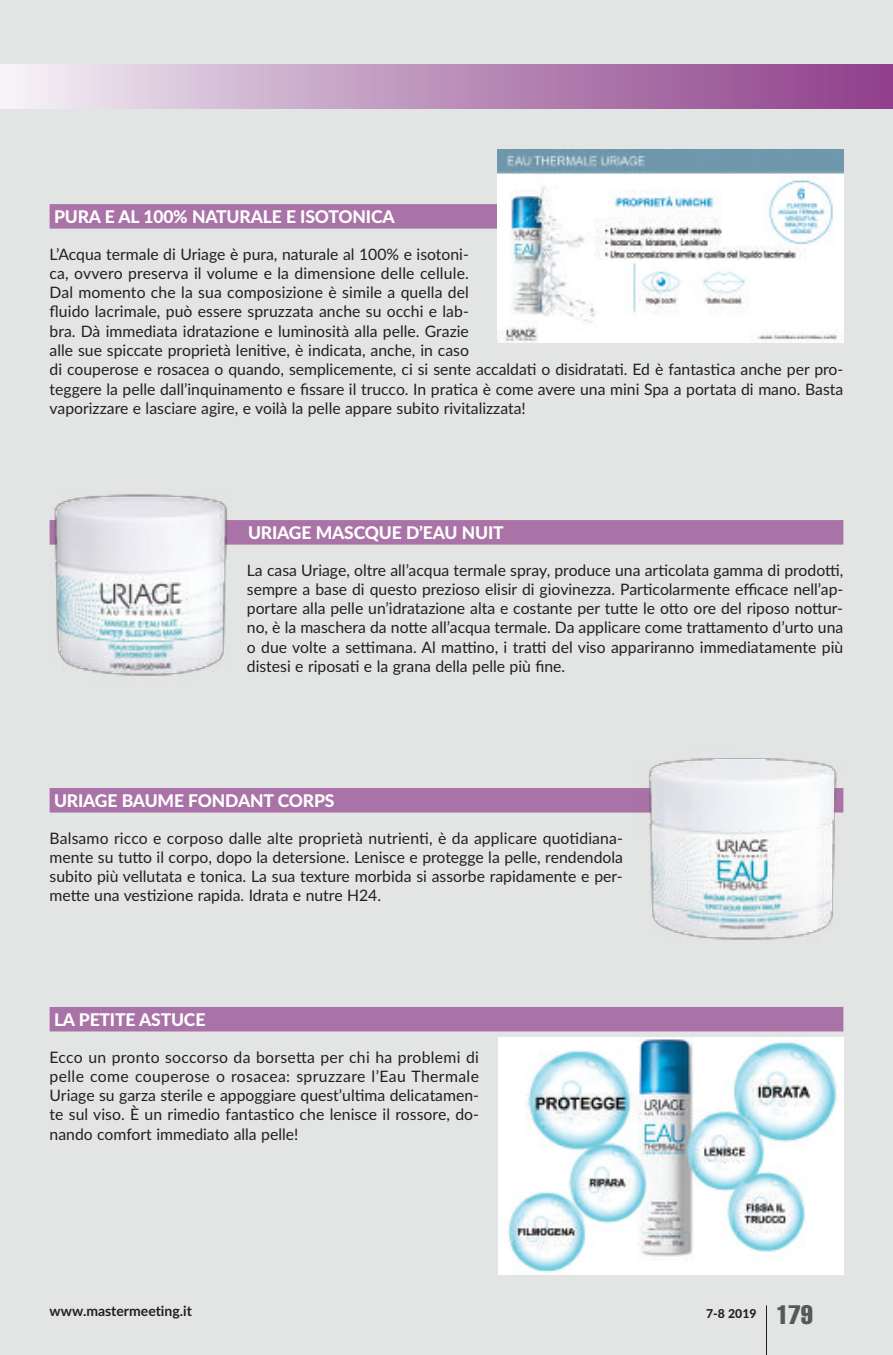
<style>
.page{position:relative;width:893px;height:1355px;background:#fff}
.page>*{position:absolute;margin:0;border:0;box-sizing:border-box;transform-origin:0 0}
.t1{font:800 17.5px "Lato";letter-spacing:-.01em;color:#fff}
.t2{font:15.75px/19.2px "Lato";color:#231f20;text-align:justify}
.t3{font:700 14px "Lato";color:#231f20}
.t4{font:800 12.25px "Lato";color:#231f20}
.s1{font-family:"Helvetica";font-weight:400;font-stretch:extra-condensed;font-size:26.25px;color:#57585a}
</style>
<div class="page">
<div style="left:0;top:0;width:893px;height:1354px;background:#e3e4e4"></div>
<hr style="left:766px;top:1305px;width:1px;height:49px;background:#231f20">
<div style="left:0;top:64px;width:893px;height:44px;background:linear-gradient(to right,#f1eef3,#8b3b87)"></div>
<div style="left:50px;top:204px;width:793px;height:24px;background:#aa73a7"></div>
<div style="left:50px;top:520px;width:793px;height:24px;background:#aa73a7"></div>
<div style="left:50px;top:788px;width:793px;height:24px;background:#aa73a7"></div>
<div style="left:50px;top:1006px;width:793px;height:25px;background:#aa73a7"></div>
<img style="left:498px;top:1037px;width:345px;height:237px">
<img style="left:497px;top:150px;width:346px;height:192px">
<img style="left:50px;top:494px;width:204px;height:182px">
<img style="left:638px;top:758px;width:205px;height:182px">
<p class="t1" style="left:54px;top:207px;width:342px">PURA E AL 100% NATURALE E ISOTONICA</p>
<p class="t2" style="left:50px;top:244px;width:795px;text-align:left">L’Acqua termale di Uriage è pura, naturale al 100% e isotoni-<br>ca, ovvero preserva il volume e la dimensione delle cellule.<br>Dal momento che la sua composizione è simile a quella del<br>fluido lacrimale, può essere spruzzata anche su occhi e lab-<br>bra. Dà immediata idratazione e luminosità alla pelle. Grazie<br>alle sue spiccate proprietà lenitive, è indicata, anche, in caso<br>di couperose e rosacea o quando, semplicemente, ci si sente accaldati o disidratati. Ed è fantastica anche per pro&shy;teggere la pelle dall’inquinamento e fissare il trucco. In pratica è come avere una mini Spa a portata di mano. Basta vaporizzare e lasciare agire, e voilà la pelle appare subito rivitalizzata!</p>
<p class="t1" style="left:248px;top:522px;width:257px">URIAGE MASCQUE D’EAU NUIT</p>
<p class="t2" style="left:247px;top:560px;width:598px">La casa Uriage, oltre all’acqua termale spray, produce una articolata gamma di prodotti, sempre a base di questo prezioso elisir di giovinezza. Particolarmente efficace nell’ap&shy;portare alla pelle un’idratazione alta e costante per tutte le otto ore del riposo nottur&shy;no, è la maschera da notte all’acqua termale. Da applicare come trattamento d’urto una o due volte a settimana. Al mattino, i tratti del viso appariranno immediatamente più distesi e riposati e la grana della pelle più fine.</p>
<p class="t1" style="left:54px;top:790px;width:282px">URIAGE BAUME FONDANT CORPS</p>
<p class="t2" style="left:50px;top:828px;width:575px">Balsamo ricco e corposo dalle alte proprietà nutrienti, è da applicare quotidiana&shy;mente su tutto il corpo, dopo la detersione. Lenisce e protegge la pelle, rendendola subito più vellutata e tonica. La sua texture morbida si assorbe rapidamente e per&shy;mette una vestizione rapida. Idrata e nutre H24.</p>
<p class="t1" style="left:54px;top:1009px;width:153px">LA PETITE ASTUCE</p>
<p class="t2" style="left:50px;top:1047px;width:431px">Ecco un pronto soccorso da borsetta per chi ha problemi di pelle come couperose o rosacea: spruzzare l’Eau Thermale Uriage su garza sterile e appoggiare quest’ultima delicatamen&shy;te sul viso. È un rimedio fantastico che lenisce il rossore, do&shy;nando comfort immediato alla pelle!</p>
<p class="t3" style="left:50px;top:1302px;width:144px">www.mastermeeting.it</p>
<p class="t4" style="left:706px;top:1306px;width:108px">7-8 2019 <span class="s1">179</span></p>
</div>
